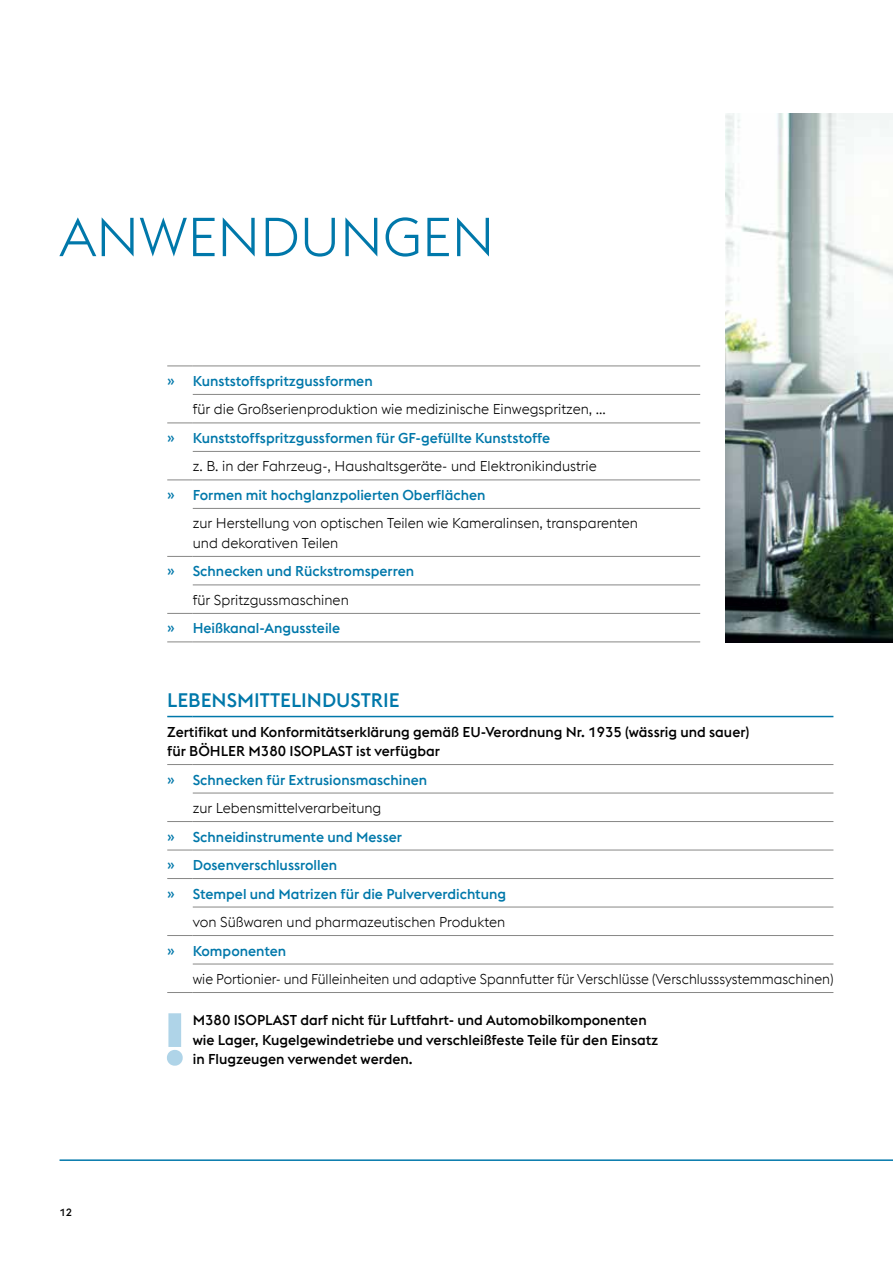
<style>
.page{position:relative;width:893px;height:1263px;background:#fff}
.page>*{position:absolute;margin:0;border:0;box-sizing:border-box;transform-origin:0 0}
.t1{font:700 67.65px "Futura";color:#afd4e8}
.t2{font:300 54px "voestalpine";color:#0078aa}
.t3{font:500 19.5px "voestalpine";color:#0078aa}
.t4{font:300 14.25px/19.5px "voestalpine";color:#000}
.t5{font:500 14.25px/28.5px "voestalpine";color:#0078aa}
.t6{font:500 14.25px/19.5px "voestalpine";color:#000}
.t7{font:500 10.5px "voestalpine";color:#000}
</style>
<div class="page">
<hr style="left:60px;top:1159px;width:833px;height:2px;background:#0078aa">
<svg style="left:167px;top:366px;width:26px;height:1px"></svg>
<hr style="left:193px;top:366px;width:507px;height:1px;background:#878786">
<hr style="left:193px;top:394px;width:507px;height:1px;background:#878786">
<svg style="left:167px;top:423px;width:26px;height:1px"></svg>
<hr style="left:193px;top:423px;width:507px;height:1px;background:#878786">
<hr style="left:193px;top:451px;width:507px;height:1px;background:#878786">
<svg style="left:167px;top:480px;width:26px;height:1px"></svg>
<hr style="left:193px;top:480px;width:507px;height:1px;background:#878786">
<hr style="left:193px;top:508px;width:507px;height:1px;background:#878786">
<svg style="left:167px;top:556px;width:26px;height:1px"></svg>
<hr style="left:193px;top:556px;width:507px;height:1px;background:#878786">
<hr style="left:193px;top:585px;width:507px;height:1px;background:#878786">
<svg style="left:167px;top:613px;width:26px;height:1px"></svg>
<hr style="left:193px;top:613px;width:507px;height:1px;background:#878786">
<svg style="left:167px;top:642px;width:26px;height:1px"></svg>
<hr style="left:193px;top:642px;width:507px;height:1px;background:#878786">
<img style="left:726px;top:113px;width:167px;height:529px">
<svg style="left:167px;top:764px;width:26px;height:1px"></svg>
<hr style="left:193px;top:764px;width:640px;height:1px;background:#878786">
<hr style="left:193px;top:793px;width:640px;height:1px;background:#878786">
<hr style="left:193px;top:821px;width:640px;height:1px;background:#878786">
<hr style="left:193px;top:850px;width:640px;height:1px;background:#878786">
<svg style="left:167px;top:878px;width:26px;height:1px"></svg>
<hr style="left:193px;top:878px;width:640px;height:1px;background:#878786">
<hr style="left:193px;top:907px;width:640px;height:1px;background:#878786">
<svg style="left:167px;top:935px;width:26px;height:1px"></svg>
<hr style="left:193px;top:935px;width:640px;height:1px;background:#878786">
<hr style="left:193px;top:964px;width:640px;height:1px;background:#878786">
<svg style="left:167px;top:992px;width:26px;height:1px"></svg>
<hr style="left:193px;top:992px;width:640px;height:1px;background:#878786">
<svg style="left:167px;top:821px;width:26px;height:1px"></svg>
<svg style="left:167px;top:850px;width:26px;height:1px"></svg>
<svg style="left:167px;top:716px;width:26px;height:1px"></svg>
<hr style="left:193px;top:716px;width:640px;height:1px;background:#0078aa">
<h2 class="t2" style="left:60px;top:206px;width:436px">ANWENDUNGEN</h2>
<p class="t5" style="left:167px;top:367px;width:207px">» Kunststoffspritzgussformen</p>
<p class="t4" style="left:193px;top:400px;width:415px">für die Großserienproduktion wie medizinische Einwegspritzen, ...</p>
<p class="t5" style="left:167px;top:424px;width:385px">» Kunststoffspritzgussformen für GF-gefüllte Kunststoffe</p>
<p class="t4" style="left:193px;top:457px;width:406px">z. B. in der Fahrzeug-, Haushaltsgeräte- und Elektronikindustrie</p>
<p class="t5" style="left:167px;top:481px;width:320px">» Formen mit hochglanzpolierten Oberflächen</p>
<p class="t4" style="left:193px;top:514px;width:447px">zur Herstellung von optischen Teilen wie Kameralinsen, transparenten und dekorativen Teilen</p>
<p class="t5" style="left:167px;top:557px;width:248px">» Schnecken und Rückstromsperren</p>
<p class="t4" style="left:193px;top:590px;width:158px">für Spritzgussmaschinen</p>
<p class="t5" style="left:167px;top:614px;width:175px">» Heißkanal-Angussteile</p>
<p class="t7" style="left:60px;top:1205px;width:14px">12</p>
<h3 class="t3" style="left:167px;top:688px;width:234px">LEBENSMITTELINDUSTRIE</h3>
<p class="t6" style="left:167px;top:722px;width:584px">Zertifikat und Konformitätserklärung gemäß EU-Verordnung Nr. 1935 (wässrig und sauer) für BÖHLER M380 ISOPLAST ist verfügbar</p>
<p class="t5" style="left:167px;top:765px;width:261px">» Schnecken für Extrusionsmaschinen</p>
<p class="t4" style="left:193px;top:798px;width:190px">zur Lebensmittelverarbeitung</p>
<p class="t5" style="left:167px;top:822px;width:340px">» Schneidinstrumente und Messer<br>» Dosenverschlussrollen<br>» Stempel und Matrizen für die Pulververdichtung</p>
<p class="t4" style="left:193px;top:912px;width:314px">von Süßwaren und pharmazeutischen Produkten</p>
<p class="t5" style="left:167px;top:936px;width:121px">» Komponenten</p>
<p class="t4" style="left:193px;top:969px;width:642px">wie Portionier- und Fülleinheiten und adaptive Spannfutter für Verschlüsse (Verschlusssystemmaschinen)</p>
<p class="t6" style="left:193px;top:1010px;width:467px">M380 ISOPLAST darf nicht für Luftfahrt- und Automobilkomponenten wie Lager, Kugelgewindetriebe und verschleißfeste Teile für den Einsatz</p>
<h1 class="t1" style="left:162px;top:990px;width:28px">!</h1>
<p class="t6" style="left:193px;top:1049px;width:221px">in Flugzeugen verwendet werden.</p>
</div>
